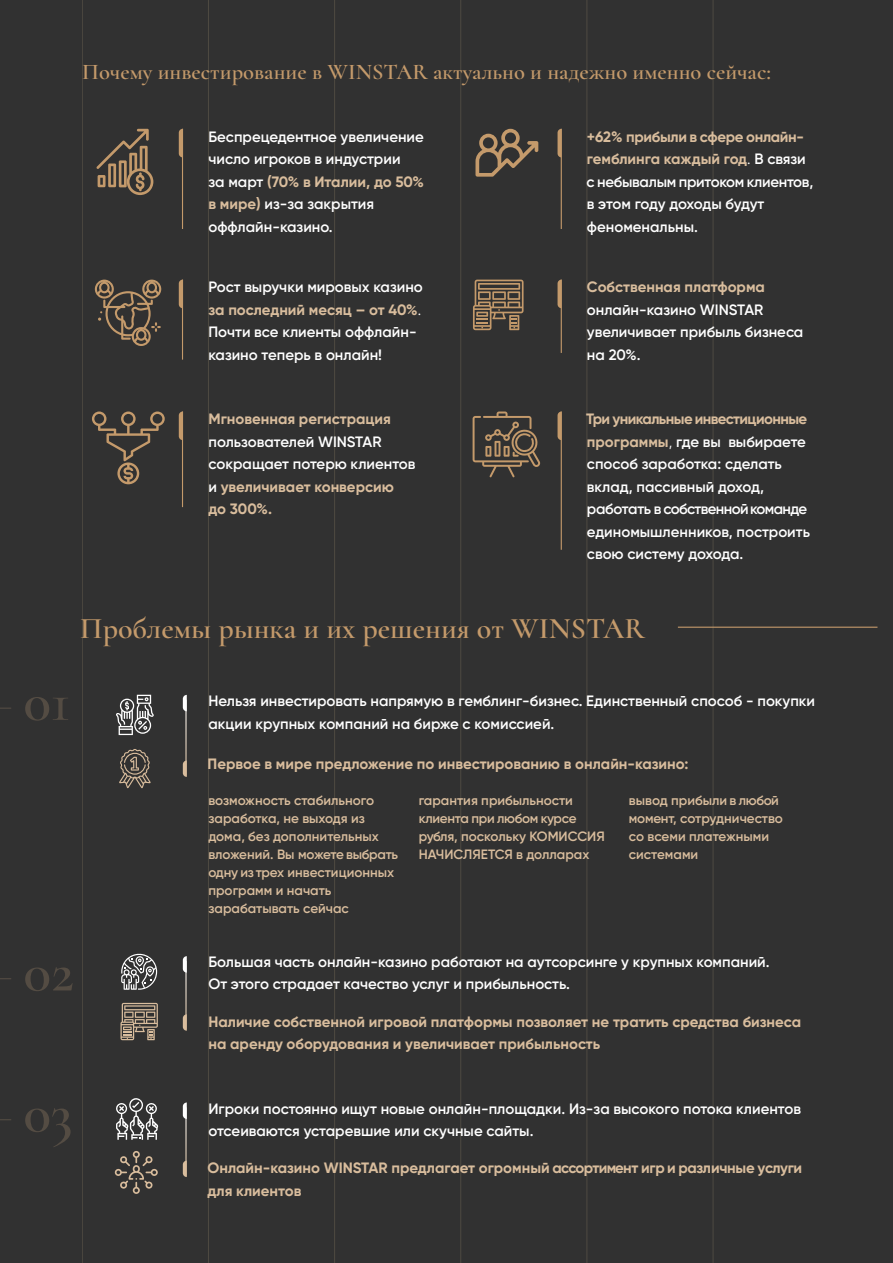
<style>
.page{position:relative;width:893px;height:1263px;background:#313131}
.page>*{position:absolute;margin:0;border:0;box-sizing:border-box;transform-origin:0 0}
.t1{font:600 57.45px "Cormorant Garamond";color:#544c43}
.t2{font:600 30px "Cormorant Garamond";color:#c49a6b}
.t3{font:600 22.5px "Cormorant Garamond";color:#c49a6b}
.t4{font:600 15px/22.5px "Gilroy";color:#fff}
.t5{font:700 15px/22.5px "Gilroy";color:#d9bd9d}
.t6{font:600 15px/22.5px "Gilroy";letter-spacing:-.02em;color:#fff}
.t7{font:600 13.5px/18px "Gilroy";color:#d9bd9d}
.s1{font-weight:700;color:#d9bd9d}
.s2{font-weight:400}
</style>
<div class="page">
<hr style="left:82px;top:0;width:1px;height:1263px;background:#cab387">
<hr style="left:208px;top:0;width:1px;height:1263px;background:#cab387">
<hr style="left:334px;top:0;width:1px;height:1263px;background:#cab387">
<hr style="left:460px;top:0;width:1px;height:1263px;background:#cab387">
<hr style="left:587px;top:0;width:1px;height:1263px;background:#cab387">
<hr style="left:713px;top:0;width:1px;height:1263px;background:#cab387">
<svg style="left:96px;top:129px;width:57px;height:66px"></svg>
<svg style="left:95px;top:280px;width:66px;height:66px"></svg>
<svg style="left:475px;top:129px;width:63px;height:48px"></svg>
<svg style="left:473px;top:280px;width:51px;height:50px"></svg>
<svg style="left:120px;top:1003px;width:38px;height:37px"></svg>
<svg style="left:92px;top:411px;width:73px;height:73px"></svg>
<svg style="left:473px;top:411px;width:67px;height:66px"></svg>
<hr style="left:182px;top:129px;width:1px;height:100px;background:#c49a6b">
<hr style="left:561px;top:129px;width:1px;height:100px;background:#c49a6b">
<hr style="left:561px;top:280px;width:1px;height:73px;background:#c49a6b">
<hr style="left:561px;top:411px;width:1px;height:139px;background:#c49a6b">
<hr style="left:182px;top:280px;width:1px;height:80px;background:#c49a6b">
<hr style="left:182px;top:411px;width:1px;height:96px;background:#c49a6b">
<svg style="left:116px;top:695px;width:38px;height:40px"></svg>
<svg style="left:119px;top:749px;width:32px;height:39px"></svg>
<svg style="left:121px;top:953px;width:36px;height:37px"></svg>
<svg style="left:116px;top:1098px;width:42px;height:42px"></svg>
<svg style="left:115px;top:1151px;width:43px;height:43px"></svg>
<svg style="left:179px;top:129px;width:3px;height:28px"></svg>
<svg style="left:179px;top:280px;width:3px;height:28px"></svg>
<svg style="left:179px;top:411px;width:4px;height:29px"></svg>
<svg style="left:558px;top:280px;width:3px;height:28px"></svg>
<svg style="left:558px;top:411px;width:3px;height:29px"></svg>
<svg style="left:558px;top:129px;width:3px;height:28px"></svg>
<hr style="left:185px;top:700px;width:2px;height:76px;background:#fff">
<svg style="left:183px;top:695px;width:4px;height:16px"></svg>
<svg style="left:183px;top:760px;width:4px;height:17px"></svg>
<hr style="left:185px;top:961px;width:2px;height:68px;background:#fff">
<svg style="left:183px;top:956px;width:4px;height:16px"></svg>
<svg style="left:183px;top:1014px;width:4px;height:17px"></svg>
<hr style="left:185px;top:1107px;width:2px;height:69px;background:#fff">
<svg style="left:183px;top:1102px;width:4px;height:17px"></svg>
<svg style="left:183px;top:1160px;width:4px;height:17px"></svg>
<hr style="left:678px;top:627px;width:199px;height:1px;background:#c49a6b">
<h3 class="t3" style="left:82px;top:57px;width:690px">Почему инвестирование в WINSTAR актуально и надежно именно сейчас:</h3>
<p class="t4" style="left:208px;top:125px;width:217px">Беспрецедентное увеличение число игроков в индустрии<br>за март <span class="s1">(70% в Италии, до 50% в мире)</span> из-за закрытия оффлайн-казино.</p>
<p class="t4" style="left:208px;top:276px;width:216px">Рост выручки мировых казино <span class="s1">за последний месяц – от 40%</span><span class="s2">.<br></span>Почти все клиенты оффлайн&shy;казино теперь в онлайн!</p>
<p class="t5" style="left:208px;top:408px;width:184px">Мгновенная регистрация</p>
<p class="t4" style="left:208px;top:430px;width:209px">пользователей WINSTAR сокращает потерю клиентов и <span class="s1">увеличивает конверсию<br>до 300%.</span></p>
<p class="t6" style="left:587px;top:125px;width:228px"><span class="s1">+62% прибыли в сфере онлайн&shy;гемблинга каждый год</span><span class="s2">.</span> В связи с небывалым притоком клиентов, в этом году доходы будут феноменальны.</p>
<p class="t5" style="left:587px;top:276px;width:180px">Собственная платформа</p>
<p class="t4" style="left:587px;top:298px;width:218px">онлайн-казино WINSTAR увеличивает прибыль бизнеса на 20%.</p>
<p class="t4" style="left:586px;top:408px;width:225px"><span class="s1">Три уникальные инвестиционные программы</span><span class="s2">,</span> где вы выбираете способ заработка: сделать вклад, пассивный доход, работать в собственнойкоманде единомышленников, построить свою систему дохода.</p>
<h2 class="t2" style="left:80px;top:610px;width:566px">Проблемы рынка и их решения от WINSTAR</h2>
<h1 class="t1" style="left:24px;top:666px;width:48px">01</h1>
<h1 class="t1" style="left:24px;top:936px;width:52px">02</h1>
<p class="t4" style="left:208px;top:689px;width:608px">Нельзя инвестировать напрямую в гемблинг-бизнес. Единственный способ - покупки акции крупных компаний на бирже с комиссией.</p>
<p class="t5" style="left:208px;top:752px;width:482px">Первое в мире предложение по инвестированию в онлайн-казино:</p>
<p class="t7" style="left:208px;top:791px;width:191px">возможность стабильного заработка, не выходя из дома, без дополнительных вложений. Вы можете выбрать одну из трех инвестиционных программ и начать зарабатывать сейчас</p>
<p class="t7" style="left:419px;top:791px;width:188px">гарантия прибыльности клиента при любом курсе рубля, поскольку КОМИССИЯ<br>НАЧИСЛЯЕТСЯ в долларах</p>
<p class="t7" style="left:629px;top:791px;width:156px">вывод прибыли в любой момент, сотрудничество со всеми платежными системами</p>
<p class="t4" style="left:208px;top:950px;width:563px">Большая часть онлайн-казино работают на аутсорсинге у крупных компаний.<br>От этого страдает качество услуг и прибыльность.</p>
<p class="t5" style="left:208px;top:1010px;width:594px">Наличие собственной игровой платформы позволяет не тратить средства бизнеса на аренду оборудования и увеличивает прибыльность</p>
<h1 class="t1" style="left:24px;top:1077px;width:51px">03</h1>
<p class="t4" style="left:208px;top:1097px;width:594px">Игроки постоянно ищут новые онлайн-площадки. Из-за высокого потока клиентов отсеиваются устаревшие или скучные сайты.</p>
<p class="t5" style="left:208px;top:1157px;width:596px">Онлайн-казино WINSTAR предлагает огромный ассортимент игр и различные услуги для клиентов</p>
</div>
